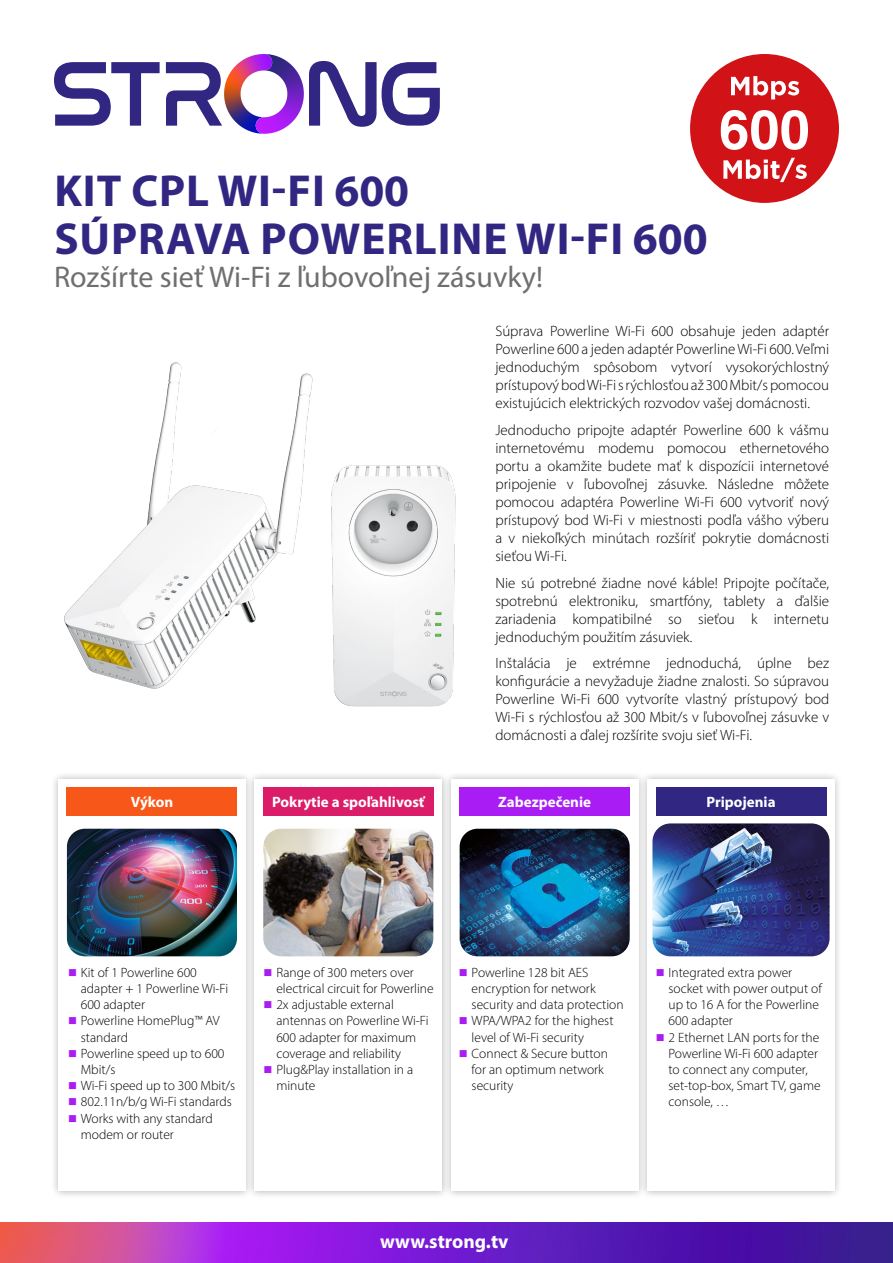
<style>
.page{position:relative;width:893px;height:1263px;background:#fff}
.page>*{position:absolute;margin:0;border:0;box-sizing:border-box;transform-origin:0 0}
.t1{font:700 54.45px "Helvetica";color:#fff}
.t2{font:700 45px/48.4px "Myriad Pro";letter-spacing:.02em;color:#312782}
.t3{font:30px "Myriad Pro";color:#706f6f}
.t4{font:700 19.5px "Myriad Pro";color:#fff}
.t5{font:300 15px/18px "Myriad Pro";color:#000;text-align:justify}
.t6{font:700 15px "Myriad Pro";color:#fff}
.t7{font:300 13.5px/16.2px "Myriad Pro";color:#000}
</style>
<div class="page">
<img style="left:0;top:1222px;width:893px;height:41px">
<div style="left:690px;top:54px;width:149px;height:149px;background:#d11217;border-radius:50%"></div>
<svg style="left:731px;top:76px;width:68px;height:23px"></svg>
<svg style="left:723px;top:158px;width:84px;height:24px"></svg>
<svg style="left:54px;top:62px;width:106px;height:64px"></svg>
<svg style="left:309px;top:61px;width:131px;height:66px"></svg>
<svg style="left:166px;top:54px;width:121px;height:80px"></svg>
<div style="left:50px;top:771px;width:204px;height:428px;background:#000;opacity:.3"></div>
<div style="left:58px;top:779px;width:187px;height:412px;background:#fff"></div>
<div style="left:246px;top:771px;width:204px;height:428px;background:#000;opacity:.3"></div>
<div style="left:255px;top:779px;width:187px;height:412px;background:#fff"></div>
<div style="left:443px;top:771px;width:203px;height:428px;background:#000;opacity:.3"></div>
<div style="left:451px;top:779px;width:187px;height:412px;background:#fff"></div>
<div style="left:639px;top:771px;width:204px;height:428px;background:#000;opacity:.3"></div>
<div style="left:647px;top:779px;width:188px;height:412px;background:#fff"></div>
<img style="left:460px;top:829px;width:170px;height:127px">
<img style="left:263px;top:829px;width:170px;height:127px">
<img style="left:652px;top:823px;width:178px;height:133px">
<img style="left:67px;top:829px;width:170px;height:127px">
<img style="left:64px;top:362px;width:392px;height:345px">
<div style="left:67px;top:787px;width:170px;height:29px;background:#f75819"></div>
<div style="left:263px;top:787px;width:170px;height:29px;background:#db1d69"></div>
<div style="left:460px;top:787px;width:170px;height:29px;background:#a91cf4"></div>
<div style="left:656px;top:787px;width:170px;height:29px;background:#312782"></div>
<h2 class="t2" style="left:54px;top:165px;width:655px">KIT CPL WI-FI 600<br>SÚPRAVA POWERLINE WI-FI 600</h2>
<h3 class="t3" style="left:54px;top:258px;width:490px">Rozšírte sieť Wi-Fi z ľubovoľnej zásuvky!</h3>
<h1 class="t1" style="left:719px;top:97px;width:92px">600</h1>
<p class="t5" style="left:495px;top:322px;width:335px">Súprava Powerline Wi-Fi 600 obsahuje jeden adaptér Powerline 600 a jeden adaptér Powerline Wi-Fi 600. Veľmi jednoduchým spôsobom vytvorí vysokorýchlostný prístupový bod Wi-Fi s rýchlosťou až 300 Mbit/s pomocou existujúcich elektrických rozvodov vašej domácnosti.</p>
<p class="t5" style="left:495px;top:421px;width:335px">Jednoducho pripojte adaptér Powerline 600 k vášmu internetovému modemu pomocou ethernetového portu a okamžite budete mať k dispozícii internetové pripojenie v ľubovoľnej zásuvke. Následne môžete pomocou adaptéra Powerline Wi-Fi 600 vytvoriť nový prístupový bod Wi-Fi v miestnosti podľa vášho výberu a v niekoľkých minútach rozšíriť pokrytie domácnosti sieťou Wi-Fi.</p>
<p class="t5" style="left:495px;top:573px;width:335px">Nie sú potrebné žiadne nové káble! Pripojte počítače, spotrebnú elektroniku, smartfóny, tablety a ďalšie zariadenia kompatibilné so sieťou k internetu jednoduchým použitím zásuviek.</p>
<p class="t5" style="left:495px;top:654px;width:335px">Inštalácia je extrémne jednoduchá, úplne bez konfigurácie a nevyžaduje žiadne znalosti. So súpravou Powerline Wi-Fi 600 vytvoríte vlastný prístupový bod Wi-Fi s rýchlosťou až 300 Mbit/s v ľubovoľnej zásuvke v domácnosti a ďalej rozšírite svoju sieť Wi-Fi.</p>
<p class="t6" style="left:131px;top:792px;width:44px">Výkon</p>
<p class="t6" style="left:272px;top:792px;width:154px">Pokrytie a spoľahlivosť</p>
<p class="t6" style="left:498px;top:792px;width:94px">Zabezpečenie</p>
<p class="t6" style="left:706px;top:792px;width:71px">Pripojenia</p>
<p class="t7" style="left:81px;top:964px;width:156px">Kit of 1 Powerline 600 adapter + 1 Powerline Wi-Fi<br>600 adapter<br>Powerline HomePlug™ AV standard<br>Powerline speed up to 600<br>Mbit/s<br>Wi-Fi speed up to 300 Mbit/s<br>802.11n/b/g Wi-Fi standards<br>Works with any standard modem or router</p>
<p class="t7" style="left:276px;top:964px;width:159px">Range of 300 meters over electrical circuit for Powerline<br>2x adjustable external antennas on Powerline Wi-Fi<br>600 adapter for maximum coverage and reliability<br>Plug&amp;Play installation in a minute</p>
<p class="t7" style="left:472px;top:964px;width:153px">Powerline 128 bit AES encryption for network security and data protection<br>WPA/WPA2 for the highest level of Wi-Fi security<br>Connect &amp; Secure button for an optimum network security</p>
<p class="t7" style="left:668px;top:964px;width:155px">Integrated extra power socket with power output of up to 16 A for the Powerline<br>600 adapter<br>2 Ethernet LAN ports for the<br>Powerline Wi-Fi 600 adapter to connect any computer, set-top-box, Smart TV, game console, …</p>
<h3 class="t4" style="left:380px;top:1228px;width:130px">www.strong.tv</h3>
</div>
